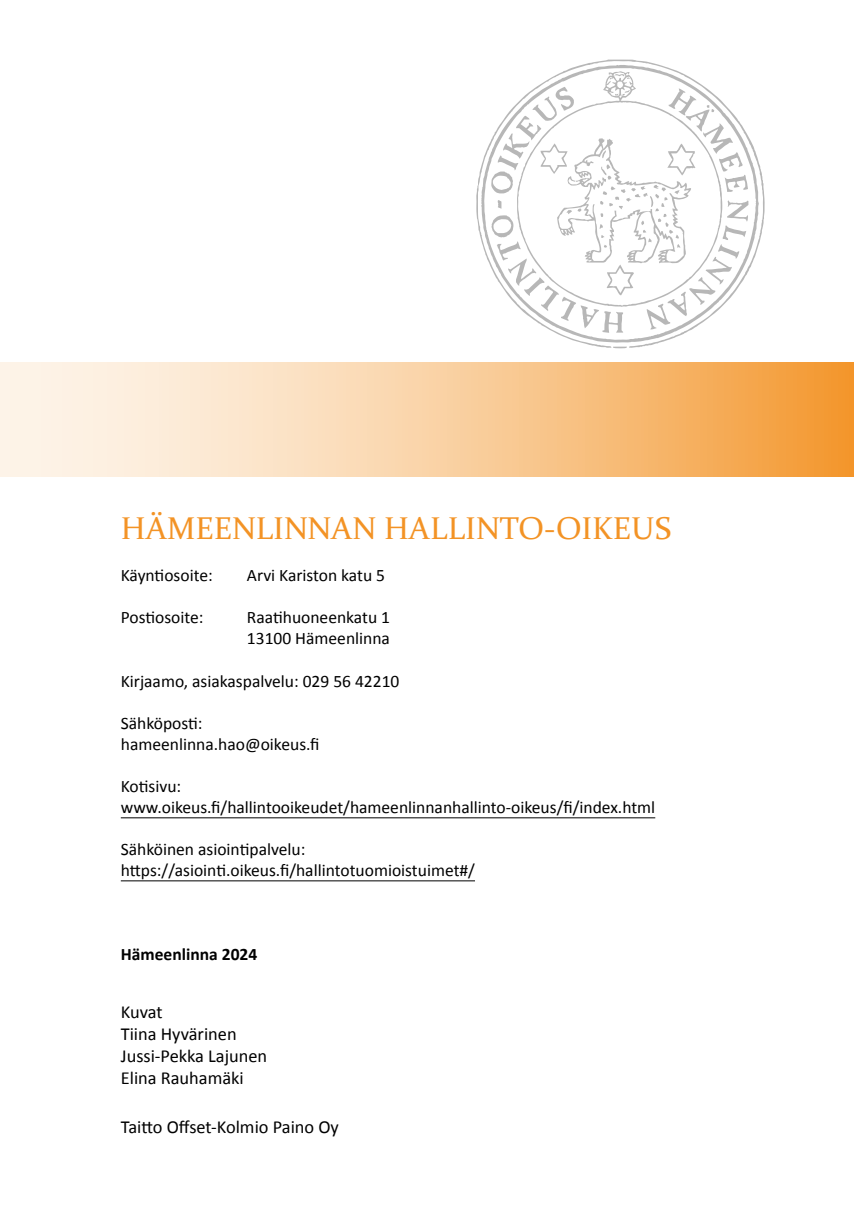
<style>
.page{position:relative;width:854px;height:1216px;background:#fff}
.page>*{position:absolute;margin:0;border:0;box-sizing:border-box;transform-origin:0 0}
.otsikko{font:31.5px "Constantia";color:#f39325}
.Teksti_suomi{font:18.38px "Calibri";color:#000}
.Takasivu{font:17.5px "Calibri";color:#000}
.Takasivu-2{font:700 17.5px "Calibri";color:#000}
</style>
<div class="page">
<hr style="left:121px;top:817px;width:534px;height:1px;background:#000">
<hr style="left:121px;top:880px;width:354px;height:1px;background:#000">
<svg style="left:476px;top:59px;width:288px;height:289px"></svg>
<svg style="left:612px;top:346px;width:14px;height:2px"></svg>
<svg style="left:516px;top:71px;width:206px;height:16px"></svg>
<svg style="left:613px;top:73px;width:16px;height:7px"></svg>
<svg style="left:491px;top:87px;width:257px;height:246px"></svg>
<svg style="left:0;top:362px;width:853px;height:114px;background:#f9ce9d"></svg>
<h2 class="otsikko" style="left:121px;top:507px;width:551px">HÄMEENLINNAN HALLINTO-OIKEUS</h2>
<p class="Takasivu" style="left:121px;top:564px;width:93px">Käyntiosoite:</p>
<p class="Takasivu" style="left:247px;top:564px;width:140px">Arvi Kariston katu 5</p>
<p class="Takasivu" style="left:121px;top:606px;width:84px">Postiosoite:</p>
<p class="Takasivu" style="left:247px;top:606px;width:145px">Raatihuoneenkatu 1</p>
<p class="Takasivu" style="left:247px;top:627px;width:144px">13100 Hämeenlinna</p>
<p class="Takasivu" style="left:121px;top:669px;width:280px">Kirjaamo, asiakaspalvelu: 029 56 42210</p>
<p class="Takasivu" style="left:121px;top:711px;width:83px">Sähköposti:</p>
<p class="Takasivu" style="left:121px;top:732px;width:200px">hameenlinna.hao@oikeus.fi</p>
<p class="Takasivu" style="left:121px;top:774px;width:62px">Kotisivu:</p>
<p class="Takasivu" style="left:121px;top:795px;width:535px">www.oikeus.fi/hallintooikeudet/hameenlinnanhallinto-oikeus/fi/index.html</p>
<p class="Takasivu" style="left:121px;top:837px;width:186px">Sähköinen asiointipalvelu:</p>
<p class="Takasivu" style="left:121px;top:858px;width:355px">https://asiointi.oikeus.fi/hallintotuomioistuimet#/</p>
<p class="Takasivu-2" style="left:121px;top:941px;width:138px">Hämeenlinna 2024</p>
<p class="Teksti_suomi" style="left:121px;top:1000px;width:43px">Kuvat</p>
<p class="Teksti_suomi" style="left:121px;top:1022px;width:117px">Tiina Hyvärinen</p>
<p class="Teksti_suomi" style="left:121px;top:1044px;width:148px">Jussi-Pekka Lajunen</p>
<p class="Teksti_suomi" style="left:121px;top:1066px;width:124px">Elina Rauhamäki</p>
<p class="Teksti_suomi" style="left:121px;top:1114px;width:219px">Taitto Offset-Kolmio Paino Oy</p>
</div>
